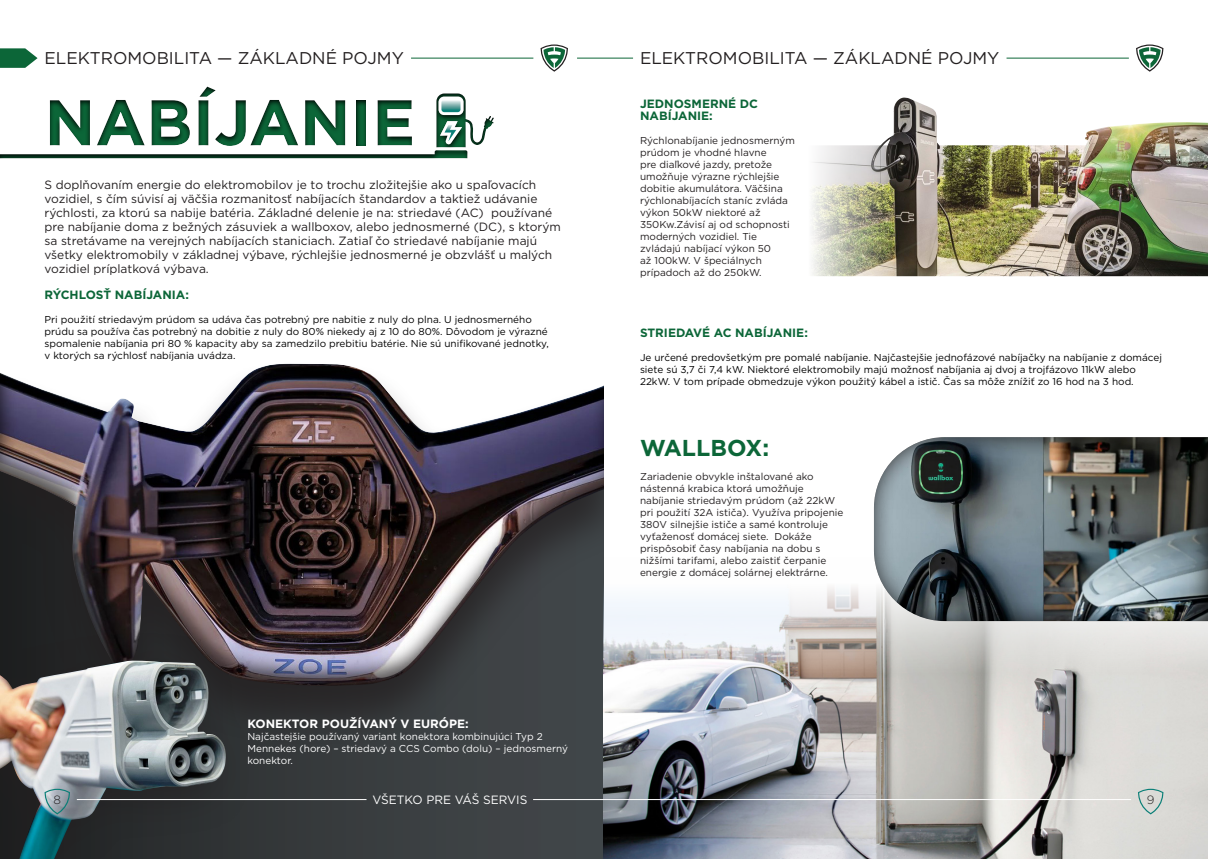
<style>
.page{position:relative;width:1208px;height:859px;background:#fff}
.page>*{position:absolute;margin:0;border:0;box-sizing:border-box;transform-origin:0 0}
.t1{font:700 64.3px "Gotham";color:#0c6638}
.t2{font:700 23px "Gotham";color:#0c6638}
.t3{font:17px "Gotham";color:#231f20}
.t4{font:12px/14px "Gotham";color:#231f20}
.t5{font:700 12px/12px "Gotham";color:#0c6638}
.t6{font:700 12px "Gotham";color:#fff}
.t7{font:12px "Gotham";color:#fff}
.t8{font:300 12px "Gotham";color:#231f20}
.t9{font:10px/12px "Gotham";color:#231f20}
.t10{font:10px/12px "Gotham";color:#000}
.t11{font:10px/12px "Gotham";color:#fff}
</style>
<div class="page">
<hr style="left:577px;top:58px;width:56px;height:1px;background:#0d6738">
<svg style="left:540px;top:45px;width:28px;height:27px"></svg>
<svg style="left:1136px;top:45px;width:27px;height:27px"></svg>
<hr style="left:411px;top:58px;width:122px;height:1px;background:#0d6738">
<hr style="left:1006px;top:58px;width:122px;height:1px;background:#0d6738">
<svg style="left:0;top:48px;width:38px;height:20px"></svg>
<div style="left:0;top:448px;width:604px;height:411px;background:#3b4042"></div>
<div style="left:0;top:360px;width:635px;height:386px;background:#231f20;opacity:.75"></div>
<div style="left:0;top:363px;width:604px;height:324px;background:#231f20;opacity:.75"></div>
<div style="left:604px;top:342px;width:36px;height:250px;background:#fff"></div>
<div style="left:0;top:631px;width:252px;height:228px;background:#231f20;opacity:.75"></div>
<img style="left:0;top:661px;width:226px;height:198px">
<img style="left:604px;top:587px;width:603px;height:272px">
<div style="left:873px;top:437px;width:335px;height:185px;background:#231f20;opacity:.86"></div>
<img style="left:812px;top:98px;width:396px;height:178px">
<svg style="left:1138px;top:789px;width:25px;height:25px"></svg>
<svg style="left:45px;top:789px;width:25px;height:25px"></svg>
<hr style="left:533px;top:799px;width:598px;height:1px;background:#fff">
<hr style="left:77px;top:799px;width:289px;height:1px;background:#fff">
<svg style="left:0;top:92px;width:468px;height:67px"></svg>
<svg style="left:0;top:93px;width:494px;height:65px"></svg>
<h3 class="t3" style="left:45px;top:47px;width:361px">ELEKTROMOBILITA — ZÁKLADNÉ POJMY</h3>
<h3 class="t3" style="left:640px;top:47px;width:361px">ELEKTROMOBILITA — ZÁKLADNÉ POJMY</h3>
<h1 class="t1" style="left:45px;top:80px;width:372px">NABÍJANIE</h1>
<p class="t4" style="left:45px;top:177px;width:518px">S doplňovaním energie do elektromobilov je to trochu zložitejšie ako u spaľovacích vozidiel, s čím súvisí aj väčšia rozmanitosť nabíjacích štandardov a taktiež udávanie rýchlosti, za ktorú sa nabije batéria. Základné delenie je na: striedavé (AC) používané pre nabíjanie doma z bežných zásuviek a wallboxov, alebo jednosmerné (DC), s ktorým sa stretávame na verejných nabíjacích staniciach. Zatiaľ čo striedavé nabíjanie majú všetky elektromobily v základnej výbave, rýchlejšie jednosmerné je obzvlášť u malých vozidiel príplatková výbava.</p>
<p class="t5" style="left:640px;top:98px;width:119px">JEDNOSMERNÉ DC<br>NABÍJANIE:</p>
<p class="t9" style="left:640px;top:134px;width:156px">Rýchlonabíjanie jednosmerným prúdom je vhodné hlavne<br>pre diaľkové jazdy, pretože umožňuje výrazne rýchlejšie dobitie akumulátora. Väčšina rýchlonabíjacích staníc zvláda výkon 50kW niektoré až<br>350Kw.Závisí aj od schopnosti moderných vozidiel. Tie zvládajú nabíjací výkon 50<br>až 100kW. V špeciálnych prípadoch až do 250kW.</p>
<p class="t5" style="left:45px;top:289px;width:146px">RÝCHLOSŤ NABÍJANIA:</p>
<p class="t10" style="left:45px;top:313px;width:506px">Pri použití striedavým prúdom sa udáva čas potrebný pre nabitie z nuly do plna. U jednosmerného prúdu sa používa čas potrebný na dobitie z nuly do 80% niekedy aj z 10 do 80%. Dôvodom je výrazné spomalenie nabíjania pri 80 % kapacity aby sa zamedzilo prebitiu batérie. Nie sú unifikované jednotky,</p>
<p class="t10" style="left:45px;top:349px;width:192px">v ktorých sa rýchlosť nabíjania uvádza.</p>
<p class="t6" style="left:247px;top:715px;width:223px">KONEKTOR POUŽÍVANÝ V EURÓPE:</p>
<p class="t11" style="left:247px;top:730px;width:322px">Najčastejšie používaný variant konektora kombinujúci Typ 2<br>Mennekes (hore) – striedavý a CCS Combo (dolu) – jednosmerný konektor.</p>
<p class="t5" style="left:640px;top:327px;width:169px">STRIEDAVÉ AC NABÍJANIE:</p>
<p class="t10" style="left:640px;top:352px;width:523px">Je určené predovšetkým pre pomalé nabíjanie. Najčastejšie jednofázové nabíjačky na nabíjanie z domácej siete sú 3,7 či 7,4 kW. Niektoré elektromobily majú možnosť nabíjania aj dvoj a trojfázovo 11kW alebo<br>22kW. V tom prípade obmedzuje výkon použitý kábel a istič. Čas sa môže znížiť zo 16 hod na 3 hod.</p>
<p class="t2" style="left:640px;top:432px;width:131px">WALLBOX:</p>
<p class="t9" style="left:640px;top:470px;width:205px">Zariadenie obvykle inštalované ako nástenná krabica ktorá umožňuje nabíjanie striedavým prúdom (až 22kW pri použití 32A ističa). Využíva pripojenie 380V silnejšie ističe a samé kontroluje vyťaženosť domácej siete. Dokáže prispôsobiť časy nabíjania na dobu s nižšími tarifami, alebo zaistiť čerpanie energie z domácej solárnej elektrárne.</p>
<p class="t8" style="left:53px;top:792px;width:9px">8</p>
<p class="t7" style="left:372px;top:792px;width:156px">VŠETKO PRE VÁŠ SERVIS</p>
<p class="t8" style="left:1146px;top:792px;width:9px">9</p>
</div>
